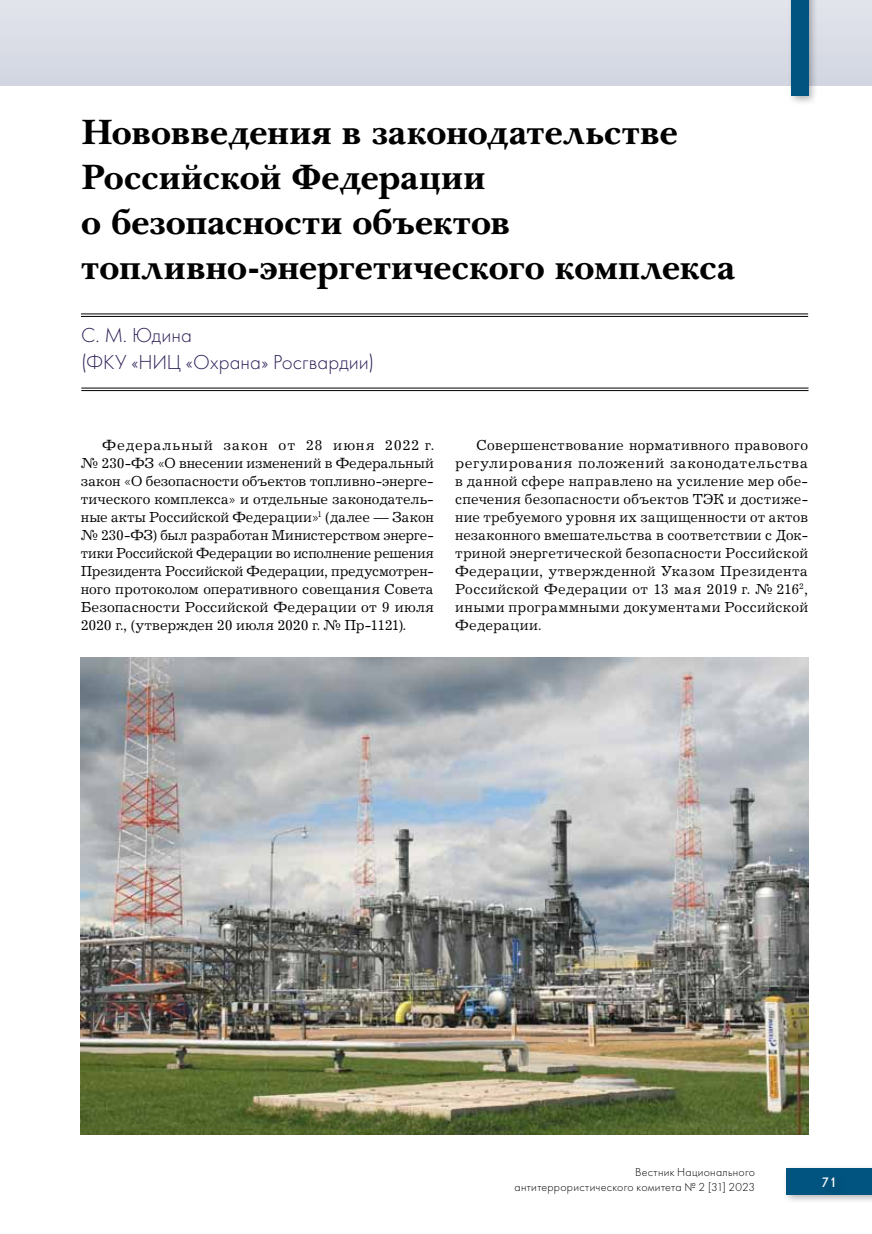
<style>
.page{position:relative;width:872px;height:1234px;background:#fff}
.page>*{position:absolute;margin:0;border:0;box-sizing:border-box;transform-origin:0 0}
.t1{font:700 36px/45px "Baskerville C";letter-spacing:-.005em;color:#000}
.t2{font:21px/27px "Futura Light C";letter-spacing:.005em;color:#2f1f57}
.t3{font:15px/18px "Journal C";letter-spacing:.015em;color:#000;text-align:justify}
.t4{font:14.25px "Journal Sans C";color:#fff}
.t5{font:12px/14.4px "Futura Light C";letter-spacing:.025em;color:#000;text-align:right}
</style>
<div class="page">
<hr style="left:81px;top:313px;width:727px;height:1px;background:#000">
<hr style="left:81px;top:316px;width:727px;height:1px;background:#000">
<hr style="left:81px;top:388px;width:727px;height:1px;background:#000">
<hr style="left:81px;top:390px;width:727px;height:1px;background:#000">
<img style="left:81px;top:657px;width:727px;height:477px">
<div style="left:0;top:0;width:872px;height:85px;background:#dadde6"></div>
<div style="left:787px;top:0;width:31px;height:106px;background:#000;opacity:.3"></div>
<div style="left:791px;top:0;width:17px;height:96px;background:#00547f"></div>
<div style="left:782px;top:1163px;width:90px;height:41px;background:#000;opacity:.3"></div>
<div style="left:787px;top:1167px;width:85px;height:26px;background:#00547f"></div>
<div style="left:818px;top:1172px;width:29px;height:26px;background:#000;opacity:.3"></div>
<p class="t1" style="left:81px;top:110px;width:655px">Нововведения в законодательстве<br>Российской Федерации<br>о безопасности объектов топливно-энергетического комплекса</p>
<p class="t2" style="left:81px;top:322px;width:294px">С. М. Юдина<br>(ФКУ «НИЦ «Охрана» Росгвардии)</p>
<p class="t3" style="left:81px;top:437px;width:354px;text-indent:21px">Федеральный закон от 28 июня 2022 г. № 230-ФЗ «О внесении изменений в Федеральный закон «О безопасности объектов топливно-энерге&shy;тического комплекса» и отдельные законодатель&shy;ные акты Российской Федерации»<sup>1</sup> (далее — Закон № 230-ФЗ) был разработан Министерством энерге&shy;тики Российской Федерации во исполнение решения Президента Российской Федерации, предусмотрен&shy;ного протоколом оперативного совещания Совета Безопасности Российской Федерации от 9 июля 2020 г., (утвержден 20 июля 2020 г. № Пр‑1121).</p>
<p class="t3" style="left:455px;top:437px;width:354px;text-indent:21px">Совершенствование нормативного правового регулирования положений законодательства в данной сфере направлено на усиление мер обе&shy;спечения безопасности объектов ТЭК и достиже&shy;ние требуемого уровня их защищенности от актов незаконного вмешательства в соответствии с Док&shy;триной энергетической безопасности Российской Федерации, утвержденной Указом Президента Российской Федерации от 13 мая 2019 г. № 216<sup>2</sup>, иными программными документами Российской Федерации.</p>
<p class="t5" style="left:514px;top:1165px;width:242px">Вестник Национального антитеррористического комитета № 2 [31] 2023</p>
<p class="t4" style="left:822px;top:1174px;width:16px">71</p>
</div>
